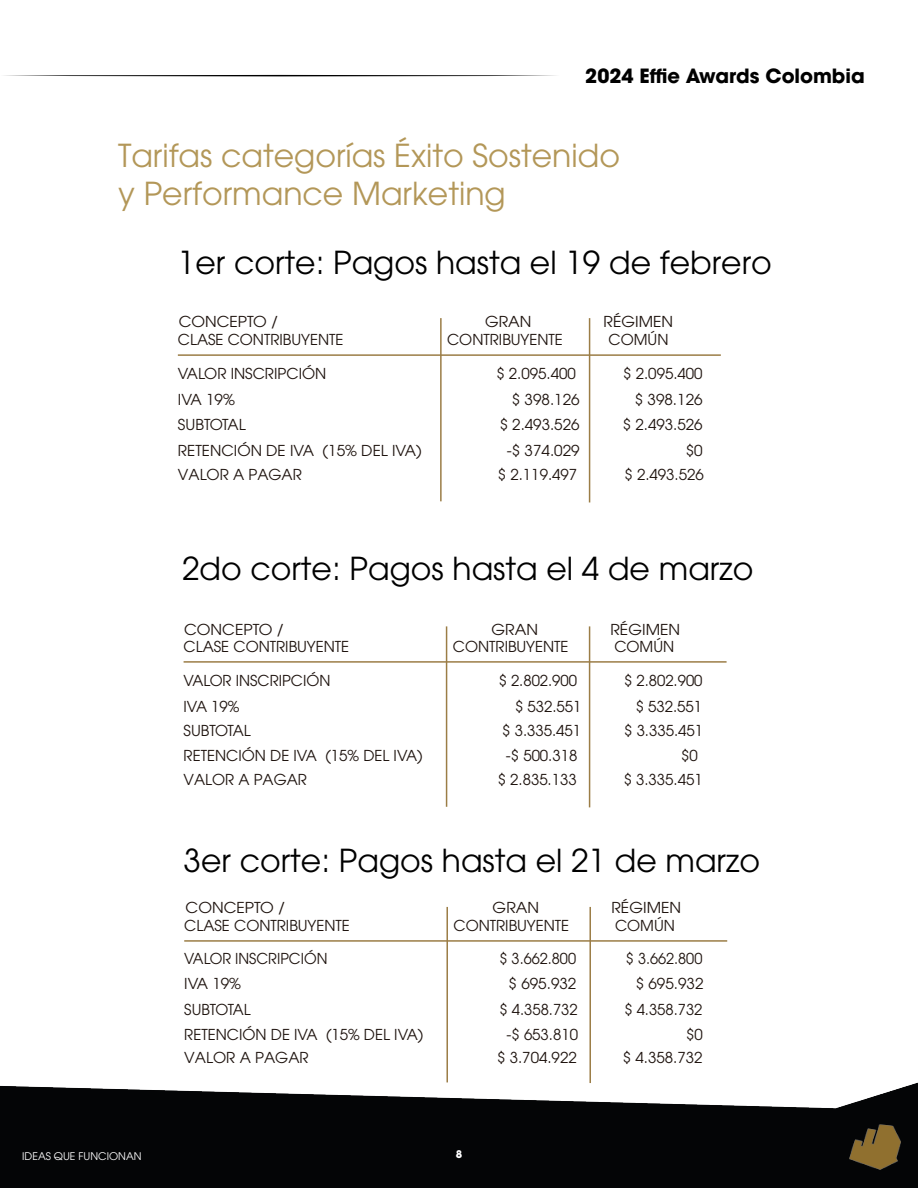
<style>
.page{position:relative;width:918px;height:1188px;background:#fff}
.page>*{position:absolute;margin:0;border:0;box-sizing:border-box;transform-origin:0 0}
.t1{font:31.5px "ITC Avant Garde Std";color:#000}
.t2{font:31.5px/37.8px "ITC Avant Garde Std";color:#b39758}
.t3{font:700 19.5px "ITC Avant Garde Std";color:#000}
.t4{font:15px "ITC Avant Garde Std";color:#1f140f}
.t5{font:15px "ITC Avant Garde Std";color:#1f140f;scale:1.05 1}
.t6{font:10.5px "ITC Avant Garde Std";color:#fff}
.t7{font:700 10.5px "ITC Avant Garde Std";color:#fff}
</style>
<div class="page">
<hr style="left:446px;top:626px;width:1px;height:181px;background:#9b7d46">
<hr style="left:589px;top:626px;width:1px;height:181px;background:#9b7d46">
<hr style="left:184px;top:661px;width:543px;height:2px;background:#9b7d46">
<hr style="left:446px;top:907px;width:2px;height:175px;background:#9b7d46">
<hr style="left:589px;top:907px;width:2px;height:176px;background:#9b7d46">
<hr style="left:184px;top:940px;width:543px;height:2px;background:#9b7d46">
<hr style="left:440px;top:318px;width:2px;height:183px;background:#9b7d46">
<hr style="left:589px;top:318px;width:1px;height:184px;background:#9b7d46">
<hr style="left:178px;top:354px;width:543px;height:2px;background:#9b7d46">
<img style="left:0;top:1082px;width:918px;height:106px">
<img style="left:847px;top:1117px;width:57px;height:59px">
<svg style="left:4px;top:75px;width:552px;height:1px"></svg>
<h2 class="t3" style="left:585px;top:63px;width:281px">2024 Effie Awards Colombia</h2>
<h1 class="t2" style="left:118px;top:136px;width:503px">Tarifas categorías Éxito Sostenido y Performance Marketing</h1>
<h1 class="t1" style="left:178px;top:243px;width:595px">1er corte: Pagos hasta el 19 de febrero</h1>
<p class="t5" style="left:179px;top:312px;width:96px">CONCEPTO /</p>
<p class="t5" style="left:485px;top:312px;width:46px">GRAN</p>
<p class="t5" style="left:604px;top:312px;width:68px">RÉGIMEN</p>
<p class="t4" style="left:178px;top:330px;width:167px">CLASE CONTRIBUYENTE</p>
<p class="t4" style="left:447px;top:330px;width:117px">CONTRIBUYENTE</p>
<p class="t4" style="left:609px;top:330px;width:61px">COMÚN</p>
<p class="t4" style="left:178px;top:365px;width:150px">VALOR INSCRIPCIÓN</p>
<p class="t4" style="left:496px;top:365px;width:81px">$ 2.095.400</p>
<p class="t4" style="left:623px;top:365px;width:81px">$ 2.095.400</p>
<p class="t4" style="left:178px;top:390px;width:59px">IVA 19%</p>
<p class="t4" style="left:512px;top:390px;width:69px">$ 398.126</p>
<p class="t4" style="left:635px;top:390px;width:69px">$ 398.126</p>
<p class="t4" style="left:178px;top:416px;width:69px">SUBTOTAL</p>
<p class="t4" style="left:500px;top:416px;width:81px">$ 2.493.526</p>
<p class="t4" style="left:623px;top:416px;width:81px">$ 2.493.526</p>
<p class="t4" style="left:178px;top:441px;width:245px">RETENCIÓN DE IVA (15% DEL IVA)</p>
<p class="t4" style="left:507px;top:441px;width:74px">-$ 374.029</p>
<p class="t4" style="left:686px;top:441px;width:18px">$0</p>
<p class="t4" style="left:178px;top:465px;width:126px">VALOR A PAGAR</p>
<p class="t4" style="left:498px;top:465px;width:81px">$ 2.119.497</p>
<p class="t4" style="left:624px;top:465px;width:81px">$ 2.493.526</p>
<h1 class="t1" style="left:182px;top:549px;width:573px">2do corte: Pagos hasta el 4 de marzo</h1>
<p class="t5" style="left:184px;top:620px;width:96px">CONCEPTO /</p>
<p class="t5" style="left:492px;top:620px;width:46px">GRAN</p>
<p class="t5" style="left:610px;top:620px;width:68px">RÉGIMEN</p>
<p class="t4" style="left:184px;top:637px;width:167px">CLASE CONTRIBUYENTE</p>
<p class="t4" style="left:453px;top:637px;width:117px">CONTRIBUYENTE</p>
<p class="t4" style="left:614px;top:637px;width:61px">COMÚN</p>
<p class="t4" style="left:184px;top:671px;width:148px">VALOR INSCRIPCIÓN</p>
<p class="t4" style="left:499px;top:671px;width:80px">$ 2.802.900</p>
<p class="t4" style="left:624px;top:671px;width:80px">$ 2.802.900</p>
<p class="t4" style="left:184px;top:697px;width:57px">IVA 19%</p>
<p class="t4" style="left:515px;top:697px;width:68px">$ 532.551</p>
<p class="t4" style="left:636px;top:697px;width:68px">$ 532.551</p>
<p class="t4" style="left:184px;top:721px;width:69px">SUBTOTAL</p>
<p class="t4" style="left:502px;top:721px;width:80px">$ 3.335.451</p>
<p class="t4" style="left:624px;top:721px;width:80px">$ 3.335.451</p>
<p class="t4" style="left:184px;top:746px;width:241px">RETENCIÓN DE IVA (15% DEL IVA)</p>
<p class="t4" style="left:506px;top:746px;width:73px">-$ 500.318</p>
<p class="t4" style="left:681px;top:746px;width:18px">$0</p>
<p class="t4" style="left:184px;top:770px;width:125px">VALOR A PAGAR</p>
<p class="t4" style="left:498px;top:770px;width:80px">$ 2.835.133</p>
<p class="t4" style="left:624px;top:770px;width:80px">$ 3.335.451</p>
<h1 class="t1" style="left:184px;top:841px;width:578px">3er corte: Pagos hasta el 21 de marzo</h1>
<p class="t5" style="left:186px;top:898px;width:96px">CONCEPTO /</p>
<p class="t5" style="left:493px;top:898px;width:46px">GRAN</p>
<p class="t5" style="left:611px;top:898px;width:68px">RÉGIMEN</p>
<p class="t4" style="left:184px;top:916px;width:167px">CLASE CONTRIBUYENTE</p>
<p class="t4" style="left:454px;top:916px;width:117px">CONTRIBUYENTE</p>
<p class="t4" style="left:615px;top:916px;width:61px">COMÚN</p>
<p class="t4" style="left:184px;top:949px;width:145px">VALOR INSCRIPCIÓN</p>
<p class="t4" style="left:500px;top:949px;width:78px">$ 3.662.800</p>
<p class="t4" style="left:626px;top:949px;width:78px">$ 3.662.800</p>
<p class="t4" style="left:184px;top:974px;width:58px">IVA 19%</p>
<p class="t4" style="left:509px;top:974px;width:69px">$ 695.932</p>
<p class="t4" style="left:636px;top:974px;width:69px">$ 695.932</p>
<p class="t4" style="left:184px;top:1000px;width:68px">SUBTOTAL</p>
<p class="t4" style="left:500px;top:1000px;width:80px">$ 4.358.732</p>
<p class="t4" style="left:624px;top:1000px;width:80px">$ 4.358.732</p>
<p class="t4" style="left:184px;top:1025px;width:241px">RETENCIÓN DE IVA (15% DEL IVA)</p>
<p class="t4" style="left:507px;top:1025px;width:73px">-$ 653.810</p>
<p class="t4" style="left:686px;top:1025px;width:18px">$0</p>
<p class="t4" style="left:184px;top:1048px;width:126px">VALOR A PAGAR</p>
<p class="t4" style="left:497px;top:1048px;width:81px">$ 3.704.922</p>
<p class="t4" style="left:623px;top:1048px;width:81px">$ 4.358.732</p>
<p class="t6" style="left:22px;top:1150px;width:121px">IDEAS QUE FUNCIONAN</p>
<p class="t7" style="left:456px;top:1148px;width:8px">18</p>
</div>
